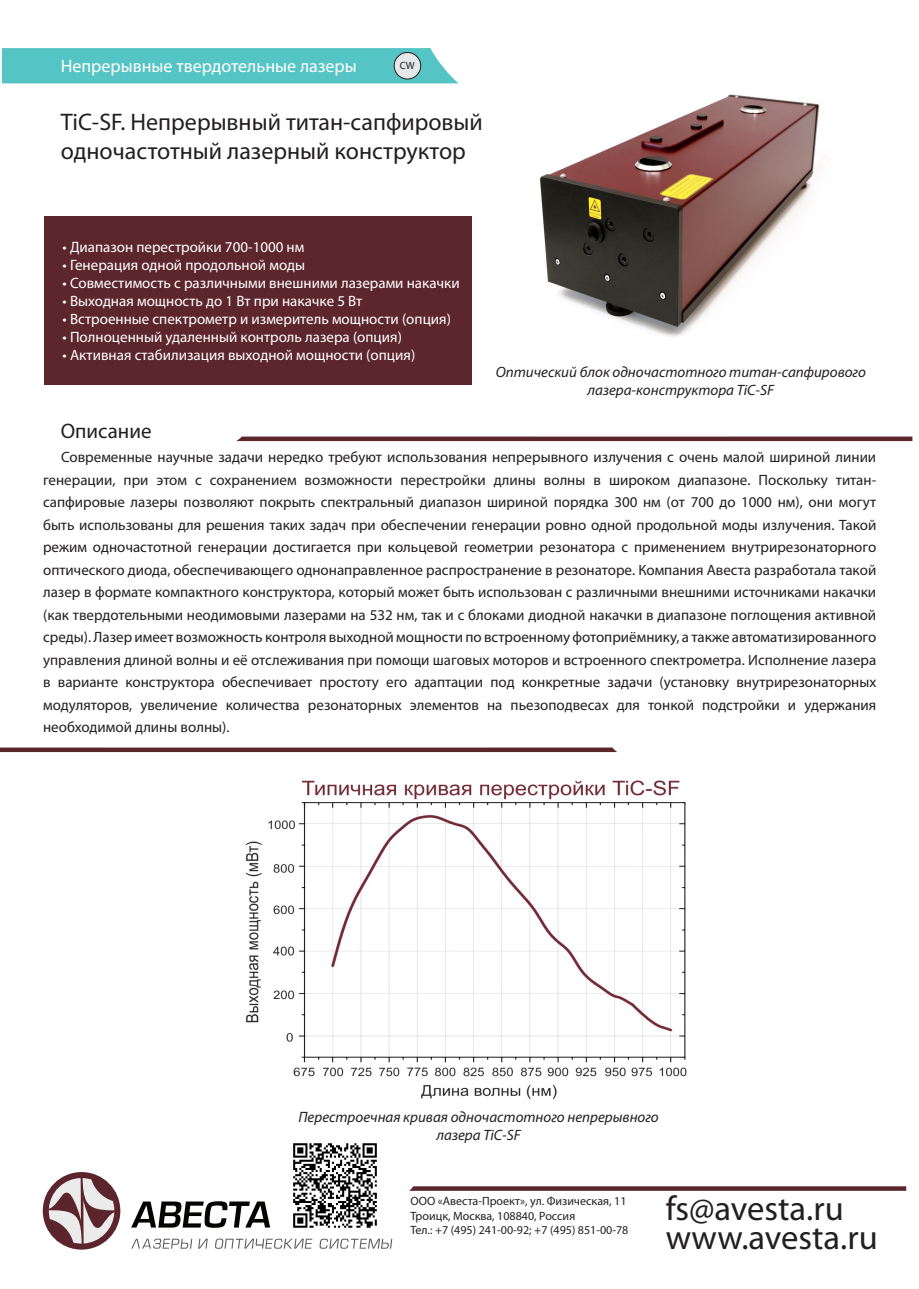
<style>
.page{position:relative;width:919px;height:1289px;background:#fff}
.page>*{position:absolute;margin:0;border:0;box-sizing:border-box;transform-origin:0 0}
.t1{font:34.5px "Myriad Pro";color:#231f20}
.t2{font:24px/28.8px "Myriad Pro";color:#231f20}
.t3{font:21px "Myriad Pro";color:#231f20}
.t4{font:18px "Myriad Pro";color:#fff}
.t5{font:15px/22.5px "Myriad Pro";color:#231f20;text-align:justify}
.t6{font:15px "Myriad Pro";color:#fff}
.t7{font:italic 15px/18px "Myriad Pro";color:#231f20;text-align:center}
.t8{font:12px/14.4px "Myriad Pro";color:#231f20}
.t9{font:10.5px "Myriad Pro";color:#231f20}
</style>
<div class="page">
<svg style="left:410px;top:1186px;width:496px;height:4px;background:#6a373e"></svg>
<svg style="left:131px;top:1238px;width:61px;height:10px"></svg>
<svg style="left:198px;top:1238px;width:10px;height:10px"></svg>
<svg style="left:215px;top:1238px;width:97px;height:10px"></svg>
<svg style="left:319px;top:1238px;width:73px;height:10px"></svg>
<svg style="left:131px;top:1201px;width:139px;height:26px"></svg>
<div style="left:43px;top:1171px;width:77px;height:78px;background:#5c252c;border-radius:50%"></div>
<svg style="left:49px;top:1177px;width:65px;height:66px"></svg>
<div style="left:2px;top:48px;width:456px;height:35px;background:#55c4c4"></div>
<div style="left:45px;top:216px;width:427px;height:169px;background:#5d262d"></div>
<svg style="left:236px;top:436px;width:676px;height:5px;background:#703f45"></svg>
<svg style="left:0;top:747px;width:617px;height:5px;background:#6f3e44"></svg>
<div style="left:394px;top:52px;width:26px;height:27px;background:#e6e7e9;border-radius:50%"></div>
<div style="left:394px;top:52px;width:27px;height:27px;border:1px solid #231f20;border-radius:50%"></div>
<img style="left:540px;top:94px;width:280px;height:243px">
<img style="left:245px;top:780px;width:442px;height:319px">
<img style="left:293px;top:1143px;width:84px;height:85px">
<p class="t4" style="left:61px;top:55px;width:297px">Непрерывные твердотельные лазеры</p>
<p class="t9" style="left:400px;top:59px;width:16px">CW</p>
<h2 class="t2" style="left:61px;top:107px;width:423px">TiC-SF. Непрерывный титан-сапфировый одночастотный лазерный конструктор</h2>
<p class="t6" style="left:63px;top:238px;width:243px">• Диапазон перестройки 700-1000 нм</p>
<p class="t6" style="left:63px;top:256px;width:244px">• Генерация одной продольной моды</p>
<p class="t6" style="left:63px;top:274px;width:398px">• Совместимость с различными внешними лазерами накачки</p>
<p class="t6" style="left:63px;top:292px;width:301px">• Выходная мощность до 1 Вт при накачке 5 Вт</p>
<p class="t6" style="left:63px;top:310px;width:390px">• Встроенные спектрометр и измеритель мощности (опция)</p>
<p class="t6" style="left:63px;top:328px;width:341px">• Полноценный удаленный контроль лазера (опция)</p>
<p class="t6" style="left:63px;top:346px;width:354px">• Активная стабилизация выходной мощности (опция)</p>
<h3 class="t3" style="left:61px;top:418px;width:92px">Описание</h3>
<p class="t7" style="left:495px;top:362px;width:371px">Оптический блок одночастотного титан-сапфирового лазера-конструктора TiC-SF</p>
<p class="t5" style="left:43px;top:445px;width:834px;text-indent:18px">Современные научные задачи нередко требуют использования непрерывного излучения с очень малой шириной линии генерации, при этом с сохранением возможности перестройки длины волны в широком диапазоне. Поскольку титан&shy;сапфировые лазеры позволяют покрыть спектральный диапазон шириной порядка 300 нм (от 700 до 1000 нм), они могут быть использованы для решения таких задач при обеспечении генерации ровно одной продольной моды излучения. Такой режим одночастотной генерации достигается при кольцевой геометрии резонатора с применением внутрирезонаторного оптического диода, обеспечивающего однонаправленное распространение в резонаторе. Компания Авеста разработала такой лазер в формате компактного конструктора, который может быть использован с различными внешними источниками накачки (как твердотельными неодимовыми лазерами на 532 нм, так и с блоками диодной накачки в диапазоне поглощения активной среды). Лазер имеет возможность контроля выходной мощности по встроенному фотоприёмнику, а также автоматизированного управления длиной волны и её отслеживания при помощи шаговых моторов и встроенного спектрометра. Исполнение лазера в варианте конструктора обеспечивает простоту его адаптации под конкретные задачи (установку внутрирезонаторных модуляторов, увеличение количества резонаторных элементов на пьезоподвесах для тонкой подстройки и удержания необходимой длины волны).</p>
<p class="t7" style="left:298px;top:1107px;width:362px">Перестроечная кривая одночастотного непрерывного лазера TiC-SF</p>
<p class="t8" style="left:410px;top:1193px;width:219px">ООО «Авеста-Проект», ул. Физическая, 11<br>Троицк, Москва, 108840, Россия<br>Тел.: +7 (495) 241-00-92; +7 (495) 851-00-78</p>
<h1 class="t1" style="left:665px;top:1186px;width:179px">fs@avesta.ru</h1>
<h1 class="t1" style="left:665px;top:1216px;width:213px">www.avesta.ru</h1>
</div>
